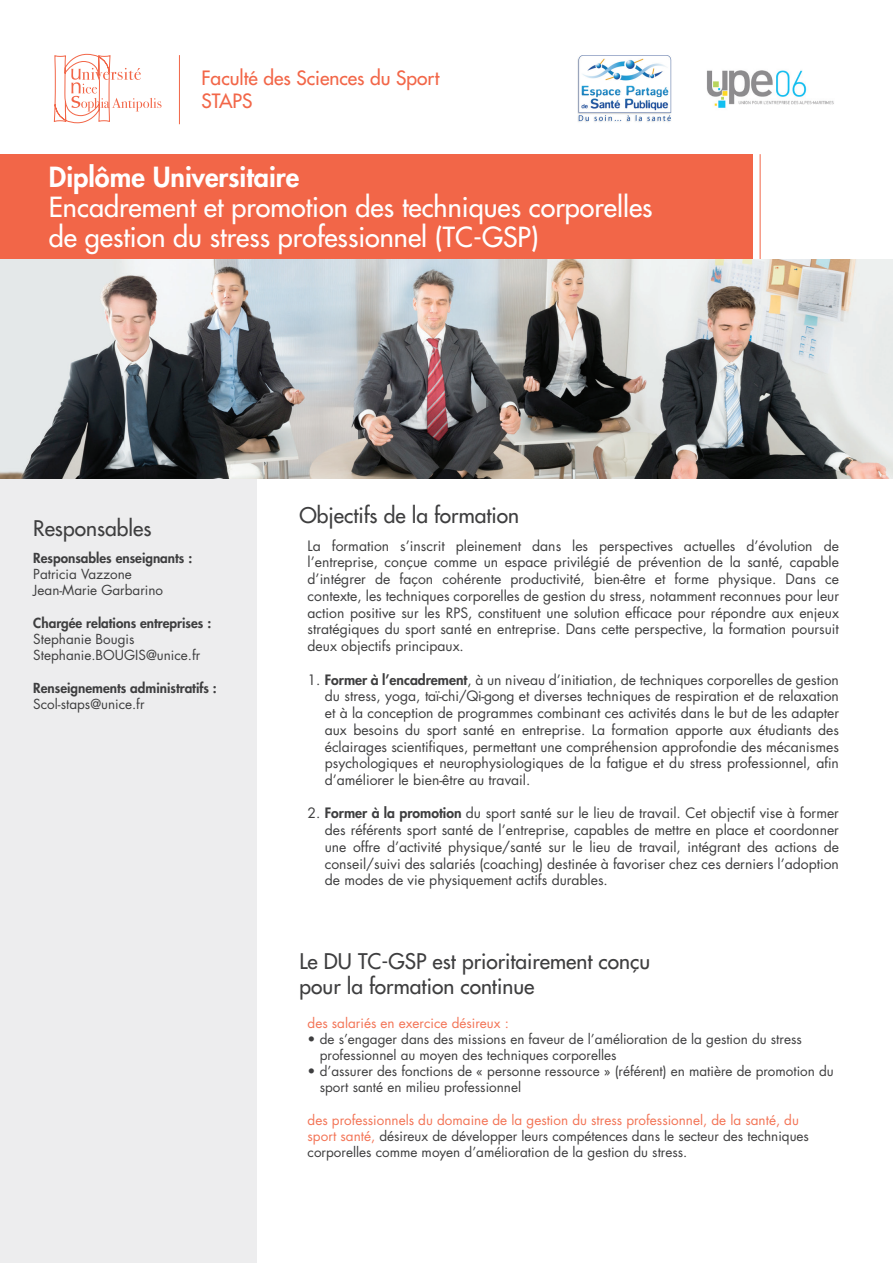
<style>
.page{position:relative;width:893px;height:1263px;background:#fff}
.page>*{position:absolute;margin:0;border:0;box-sizing:border-box;transform-origin:0 0}
.t1{font:27px/30px "Futura";color:#fff}
.t2{font:800 27px "Futura";color:#fff}
.t3{font:21px/25.2px "Futura";color:#3e3e3f}
.t4{font:19.2px/23.1px "Futura";color:#f26648}
.t5{font:13.95px/16.8px "Futura";color:#3e3e3f;text-align:justify}
.t6{font:13.5px/16.2px "Futura";color:#3e3e3f}
.t7{font:800 13.5px "Futura";color:#3e3e3f}
.t8{font:13.5px "Futura";color:#f37456}
.s1{font-weight:800}
.s2{color:#f37456}
</style>
<div class="page">
<hr style="left:760px;top:154px;width:1px;height:105px;background:#f26648">
<div style="left:0;top:154px;width:753px;height:105px;background:#f26648"></div>
<div style="left:0;top:478px;width:256px;height:785px;background:#ededee"></div>
<hr style="left:179px;top:55px;width:1px;height:69px;background:#f26648">
<svg style="left:54px;top:54px;width:107px;height:69px"></svg>
<img style="left:0;top:259px;width:893px;height:219px">
<img style="left:577px;top:55px;width:94px;height:67px">
<img style="left:707px;top:70px;width:127px;height:38px">
<h3 class="t4" style="left:202px;top:66px;width:239px">Faculté des Sciences du Sport<br>STAPS</h3>
<h1 class="t2" style="left:49px;top:159px;width:252px">Diplôme Universitaire</h1>
<h1 class="t1" style="left:49px;top:192px;width:605px">Encadrement et promotion des techniques corporelles de gestion du stress professionnel (TC-GSP)</h1>
<h2 class="t3" style="left:33px;top:516px;width:120px">Responsables</h2>
<p class="t7" style="left:33px;top:549px;width:160px">Responsables enseignants :</p>
<p class="t6" style="left:33px;top:566px;width:131px">Patricia Vazzone<br>Jean-Marie Garbarino</p>
<p class="t7" style="left:33px;top:614px;width:179px">Chargée relations entreprises :</p>
<p class="t6" style="left:33px;top:631px;width:168px">Stephanie Bougis<br>Stephanie.BOUGIS@unice.fr</p>
<p class="t7" style="left:33px;top:679px;width:185px">Renseignements administratifs :</p>
<p class="t6" style="left:33px;top:696px;width:113px">Scol-staps@unice.fr</p>
<h2 class="t3" style="left:300px;top:503px;width:221px">Objectifs de la formation</h2>
<p class="t5" style="left:308px;top:537px;width:533px">La formation s’inscrit pleinement dans les perspectives actuelles d’évolution de l’entreprise, conçue comme un espace privilégié de prévention de la santé, capable d’intégrer de façon cohérente productivité, bien-être et forme physique. Dans ce contexte, les techniques corporelles de gestion du stress, notamment reconnues pour leur action positive sur les RPS, constituent une solution efficace pour répondre aux enjeux stratégiques du sport santé en entreprise. Dans cette perspective, la formation poursuit deux objectifs principaux.</p>
<p class="t5" style="left:325px;top:671px;width:516px;text-indent:-17px">1. <span class="s1">Former à l’encadrement</span>, à un niveau d’initiation, de techniques corporelles de gestion du stress, yoga, taï-chi/Qi-gong et diverses techniques de respiration et de relaxation et à la conception de programmes combinant ces activités dans le but de les adapter aux besoins du sport santé en entreprise. La formation apporte aux étudiants des éclairages scientifiques, permettant une compréhension approfondie des mécanismes psychologiques et neurophysiologiques de la fatigue et du stress professionnel, afin d’améliorer le bien-être au travail.</p>
<p class="t5" style="left:325px;top:805px;width:516px;text-indent:-17px">2. <span class="s1">Former à la promotion</span> du sport santé sur le lieu de travail. Cet objectif vise à former des référents sport santé de l’entreprise, capables de mettre en place et coordonner une offre d’activité physique/santé sur le lieu de travail, intégrant des actions de conseil/suivi des salariés (coaching) destinée à favoriser chez ces derniers l’adoption de modes de vie physiquement actifs durables.</p>
<h2 class="t3" style="left:300px;top:948px;width:352px">Le DU TC-GSP est prioritairement conçu pour la formation continue</h2>
<p class="t8" style="left:308px;top:1014px;width:203px">des salariés en exercice désireux :</p>
<p class="t6" style="left:320px;top:1031px;width:484px;text-indent:-12px">• de s’engager dans des missions en faveur de l’amélioration de la gestion du stress professionnel au moyen des techniques corporelles</p>
<p class="t6" style="left:320px;top:1063px;width:516px;text-indent:-12px">• d’assurer des fonctions de « personne ressource » (référent) en matière de promotion du sport santé en milieu professionnel</p>
<p class="t6" style="left:308px;top:1112px;width:503px"><span class="s2">des professionnels du domaine de la gestion du stress professionnel, de la santé, du sport santé,</span> désireux de développer leurs compétences dans le secteur des techniques corporelles comme moyen d’amélioration de la gestion du stress.</p>
</div>
